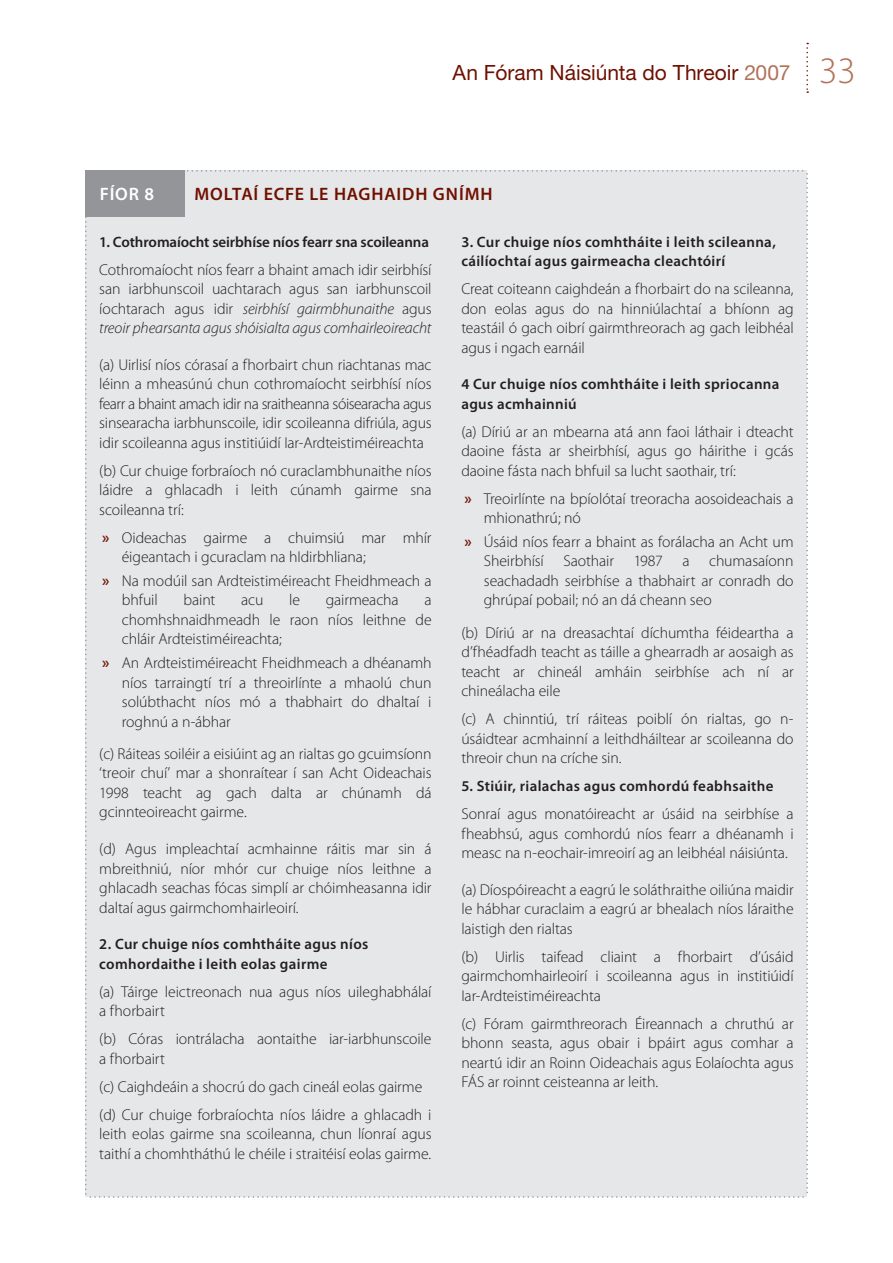
<style>
.page{position:relative;width:893px;height:1263px;background:#fff}
.page>*{position:absolute;margin:0;border:0;box-sizing:border-box;transform-origin:0 0}
.t1{font:21px "Helvetica Neue";color:#6f1000}
.t2{font:600 18px "Myriad Pro";letter-spacing:.04em;color:#6f1000}
.t3{font:600 18px "Myriad Pro";color:#fff}
.t4{font:300 15.75px/19.5px "Myriad Pro";letter-spacing:-.01em;color:#231f20;text-align:justify}
.t5{font:600 15px/19.5px "Myriad Pro";letter-spacing:.02em;color:#231f20}
.t6{font:600 15px "Myriad Pro";letter-spacing:-.005em;color:#231f20}
.s1{color:#b27259}
.s2{font-family:"Myriad Pro";font-weight:300;font-size:37.5px;color:#b27259}
.s3{font-style:italic}
.s4{font-weight:600;font-size:16.5px;color:#6f1000}
</style>
<div class="page">
<svg style="left:806px;top:43px;width:2px;height:50px"></svg>
<div style="left:85px;top:170px;width:723px;height:1028px;background:#e6e7e9"></div>
<div style="left:86px;top:170px;width:99px;height:47px;background:#939598"></div>
<h1 class="t1" style="left:453px;top:60px;width:405px">An Fóram Náisiúnta do Threoir <span class="s1">2007</span> <span class="s2">33</span></h1>
<p class="t3" style="left:100px;top:183px;width:56px">FÍOR 8</p>
<p class="t2" style="left:194px;top:183px;width:300px">MOLTAÍ ECFE LE HAGHAIDH GNÍMH</p>
<p class="t6" style="left:99px;top:233px;width:331px">1. Cothromaíocht seirbhíse níos fearr sna scoileanna</p>
<p class="t4" style="left:99px;top:260px;width:334px">Cothromaíocht níos fearr a bhaint amach idir seirbhísí san iarbhunscoil uachtarach agus san iarbhunscoil íochtarach agus idir <span class="s3">seirbhísí gairmbhunaithe</span> agus <span class="s3">treoir phearsanta agus shóisialta agus comhairleoireacht</span></p>
<p class="t4" style="left:99px;top:355px;width:334px">(a) Uirlisí níos córasaí a fhorbairt chun riachtanas mac léinn a mheasúnú chun cothromaíocht seirbhísí níos fearr a bhaint amach idir na sraitheanna sóisearacha agus sinsearacha iarbhunscoile, idir scoileanna difriúla, agus idir scoileanna agus institiúidí Iar-Ardteistiméireachta</p>
<p class="t4" style="left:99px;top:461px;width:334px">(b) Cur chuige forbraíoch nó curaclambhunaithe níos láidre a ghlacadh i leith cúnamh gairme sna scoileanna trí:</p>
<p class="t4" style="left:122px;top:528px;width:311px;text-indent:-20px"><span class="s4">»</span> Oideachas gairme a chuimsiú mar mhír éigeantach i gcuraclam na hIdirbhliana;</p>
<p class="t4" style="left:122px;top:571px;width:311px;text-indent:-20px"><span class="s4">»</span> Na modúil san Ardteistiméireacht Fheidhmeach a bhfuil</p>
<p class="t4" style="left:183px;top:591px;width:33px">baint</p>
<p class="t4" style="left:241px;top:591px;width:24px">acu</p>
<p class="t4" style="left:289px;top:591px;width:12px">le</p>
<p class="t4" style="left:326px;top:591px;width:75px">gairmeacha</p>
<p class="t4" style="left:122px;top:591px;width:311px;text-indent:303px">a chomhshnaidhmeadh le raon níos leithne de chláir Ardteistiméireachta;</p>
<p class="t4" style="left:122px;top:653px;width:311px;text-indent:-20px"><span class="s4">»</span> An Ardteistiméireacht Fheidhmeach a dhéanamh níos tarraingtí trí a threoirlínte a mhaolú chun solúbthacht níos mó a thabhairt do dhaltaí i roghnú a n-ábhar</p>
<p class="t4" style="left:99px;top:744px;width:334px">(c) Ráiteas soiléir a eisiúint ag an rialtas go gcuimsíonn ‘treoir chuí’ mar a shonraítear í san Acht Oideachais 1998 teacht ag gach dalta ar chúnamh dá gcinnteoireacht gairme.</p>
<p class="t4" style="left:99px;top:839px;width:334px">(d) Agus impleachtaí acmhainne ráitis mar sin á mbreithniú, níor mhór cur chuige níos leithne a ghlacadh seachas fócas simplí ar chóimheasanna idir daltaí agus gairmchomhairleoirí.</p>
<p class="t5" style="left:99px;top:934px;width:271px">2. Cur chuige níos comhtháite agus níos comhordaithe i leith eolas gairme</p>
<p class="t4" style="left:99px;top:982px;width:334px">(a) Táirge leictreonach nua agus níos uileghabhálaí a fhorbairt</p>
<p class="t4" style="left:99px;top:1029px;width:334px">(b) Córas iontrálacha aontaithe iar-iarbhunscoile a fhorbairt</p>
<p class="t4" style="left:99px;top:1072px;width:334px;line-height:28px">(c) Caighdeáin a shocrú do gach cineál eolas gairme (d) Cur chuige forbraíochta níos láidre a ghlacadh i</p>
<p class="t4" style="left:99px;top:1124px;width:334px">leith eolas gairme sna scoileanna, chun líonraí agus taithí a chomhtháthú le chéile i straitéisí eolas gairme.</p>
<p class="t5" style="left:461px;top:232px;width:316px">3. Cur chuige níos comhtháite i leith scileanna, cáilíochtaí agus gairmeacha cleachtóirí</p>
<p class="t4" style="left:461px;top:279px;width:334px">Creat coiteann caighdeán a fhorbairt do na scileanna, don eolas agus do na hinniúlachtaí a bhíonn ag teastáil ó gach oibrí gairmthreorach ag gach leibhéal agus i ngach earnáil</p>
<p class="t5" style="left:461px;top:375px;width:320px">4 Cur chuige níos comhtháite i leith spriocanna agus acmhainniú</p>
<p class="t4" style="left:461px;top:422px;width:334px">(a) Díriú ar an mbearna atá ann faoi láthair i dteacht daoine fásta ar sheirbhísí, agus go háirithe i gcás daoine fásta nach bhfuil sa lucht saothair, trí:</p>
<p class="t4" style="left:484px;top:489px;width:311px;text-indent:-20px"><span class="s4">»</span> Treoirlínte na bpíolótaí treoracha aosoideachais a mhionathrú; nó</p>
<p class="t4" style="left:484px;top:532px;width:311px;text-indent:-20px"><span class="s4">»</span> Úsáid níos fearr a bhaint as forálacha an Acht um Sheirbhísí Saothair 1987 a chumasaíonn seachadadh seirbhíse a thabhairt ar conradh do ghrúpaí pobail; nó an dá cheann seo</p>
<p class="t4" style="left:461px;top:623px;width:334px">(b) Díriú ar na dreasachtaí díchumtha féideartha a d’fhéadfadh teacht as táille a ghearradh ar aosaigh as teacht ar chineál amháin seirbhíse ach ní ar chineálacha eile</p>
<p class="t4" style="left:461px;top:709px;width:334px">(c) A chinntiú, trí ráiteas poiblí ón rialtas, go n&shy;úsáidtear acmhainní a leithdháiltear ar scoileanna do threoir chun na críche sin.</p>
<p class="t5" style="left:461px;top:777px;width:314px">5. Stiúir, rialachas agus comhordú feabhsaithe</p>
<p class="t4" style="left:461px;top:804px;width:334px">Sonraí agus monatóireacht ar úsáid na seirbhíse a fheabhsú, agus comhordú níos fearr a dhéanamh i measc na n-eochair-imreoirí ag an leibhéal náisiúnta.</p>
<p class="t4" style="left:461px;top:880px;width:334px">(a) Díospóireacht a eagrú le soláthraithe oiliúna maidir le hábhar curaclaim a eagrú ar bhealach níos láraithe laistigh den rialtas</p>
<p class="t4" style="left:461px;top:947px;width:334px">(b) Uirlis taifead cliaint a fhorbairt d’úsáid gairmchomhairleoirí i scoileanna agus in institiúidí Iar-Ardteistiméireachta</p>
<p class="t4" style="left:461px;top:1014px;width:334px">(c) Fóram gairmthreorach Éireannach a chruthú ar bhonn seasta, agus obair i bpáirt agus comhar a neartú idir an Roinn Oideachais agus Eolaíochta agus FÁS ar roinnt ceisteanna ar leith.</p>
</div>
